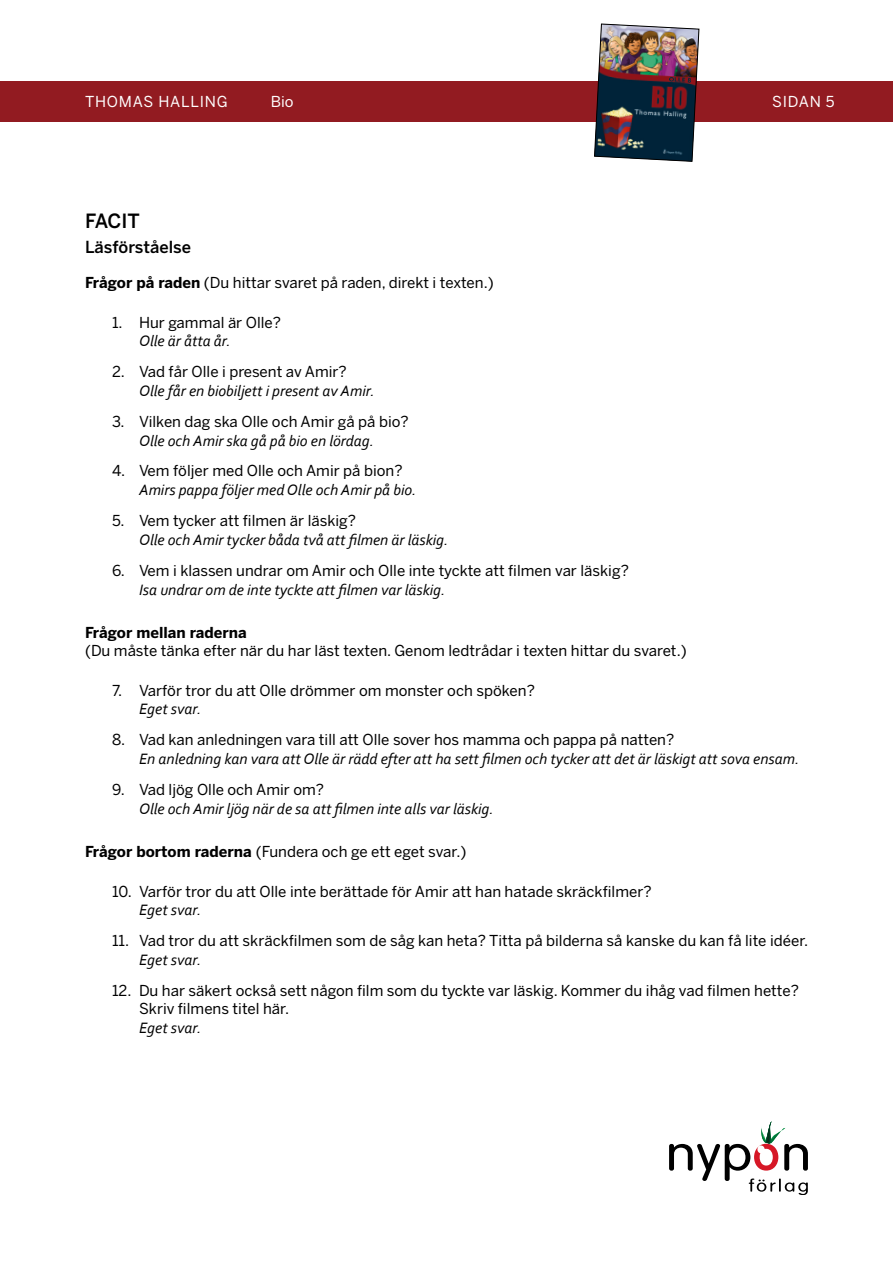
<style>
.page{position:relative;width:893px;height:1263px;background:#fff}
.page>*{position:absolute;margin:0;border:0;box-sizing:border-box;transform-origin:0 0}
.t1{font:500 19.5px "Benton Sans";letter-spacing:-.02em;color:#000}
.t2{font:500 16.5px "Benton Sans";color:#000}
.t3{font:italic 15.75px "Corbel";color:#000}
.t4{font:15px/18px "Benton Sans";color:#000}
.t5{font:15px "Benton Sans";letter-spacing:.05em;color:#fff}
.t6{font:700 15px "Benton Sans";color:#000}
.s1{font-weight:700}
</style>
<div class="page">
<div style="left:0;top:81px;width:893px;height:40px;background:#921b21"></div>
<svg style="left:669px;top:1121px;width:139px;height:74px"></svg>
<img style="left:594px;top:23px;width:105px;height:139px">
<p class="t5" style="left:85px;top:93px;width:144px">THOMAS HALLING</p>
<p class="t5" style="left:271px;top:93px;width:24px">Bio</p>
<p class="t5" style="left:772px;top:93px;width:64px">SIDAN 5</p>
<h1 class="t1" style="left:85px;top:210px;width:56px">FACIT</h1>
<p class="t2" style="left:85px;top:238px;width:107px">Läsförståelse</p>
<p class="t4" style="left:85px;top:274px;width:410px"><span class="s1">Frågor på raden</span> (Du hittar svaret på raden, direkt i texten.)</p>
<p class="t4" style="left:112px;top:313px;width:171px">1. Hur gammal är Olle?</p>
<p class="t3" style="left:139px;top:331px;width:93px">Olle är åtta år.</p>
<p class="t4" style="left:112px;top:363px;width:236px">2. Vad får Olle i present av Amir?</p>
<p class="t3" style="left:139px;top:381px;width:237px">Olle får en biobiljett i present av Amir.</p>
<p class="t4" style="left:112px;top:413px;width:298px">3. Vilken dag ska Olle och Amir gå på bio?</p>
<p class="t3" style="left:139px;top:431px;width:236px">Olle och Amir ska gå på bio en lördag.</p>
<p class="t4" style="left:112px;top:462px;width:292px">4. Vem följer med Olle och Amir på bion?</p>
<p class="t3" style="left:139px;top:480px;width:279px">Amirs pappa följer med Olle och Amir på bio.</p>
<p class="t4" style="left:112px;top:512px;width:246px">5. Vem tycker att filmen är läskig?</p>
<p class="t3" style="left:139px;top:530px;width:311px">Olle och Amir tycker båda två att filmen är läskig.</p>
<p class="t4" style="left:112px;top:562px;width:518px">6. Vem i klassen undrar om Amir och Olle inte tyckte att filmen var läskig?</p>
<p class="t3" style="left:139px;top:580px;width:308px">Isa undrar om de inte tyckte att filmen var läskig.</p>
<p class="t6" style="left:85px;top:624px;width:163px">Frågor mellan raderna</p>
<p class="t4" style="left:85px;top:642px;width:603px">(Du måste tänka efter när du har läst texten. Genom ledtrådar i texten hittar du svaret.)</p>
<p class="t4" style="left:112px;top:681px;width:424px">7. Varför tror du att Olle drömmer om monster och spöken?</p>
<p class="t3" style="left:139px;top:699px;width:64px">Eget svar.</p>
<p class="t4" style="left:112px;top:731px;width:564px">8. Vad kan anledningen vara till att Olle sover hos mamma och pappa på natten?</p>
<p class="t3" style="left:139px;top:749px;width:662px">En anledning kan vara att Olle är rädd efter att ha sett filmen och tycker att det är läskigt att sova ensam.</p>
<p class="t4" style="left:112px;top:781px;width:214px">9. Vad ljög Olle och Amir om?</p>
<p class="t3" style="left:139px;top:799px;width:356px">Olle och Amir ljög när de sa att filmen inte alls var läskig.</p>
<p class="t4" style="left:85px;top:843px;width:383px"><span class="s1">Frågor bortom raderna</span> (Fundera och ge ett eget svar.)</p>
<p class="t4" style="left:112px;top:882px;width:541px">10. Varför tror du att Olle inte berättade för Amir att han hatade skräckfilmer?</p>
<p class="t3" style="left:139px;top:900px;width:64px">Eget svar.</p>
<p class="t4" style="left:112px;top:932px;width:698px">11. Vad tror du att skräckfilmen som de såg kan heta? Titta på bilderna så kanske du kan få lite idéer.</p>
<p class="t3" style="left:139px;top:950px;width:64px">Eget svar.</p>
<p class="t4" style="left:139px;top:982px;width:661px;text-indent:-27px">12. Du har säkert också sett någon film som du tyckte var läskig. Kommer du ihåg vad filmen hette?<br>Skriv filmens titel här.</p>
<p class="t3" style="left:139px;top:1018px;width:64px">Eget svar.</p>
</div>
